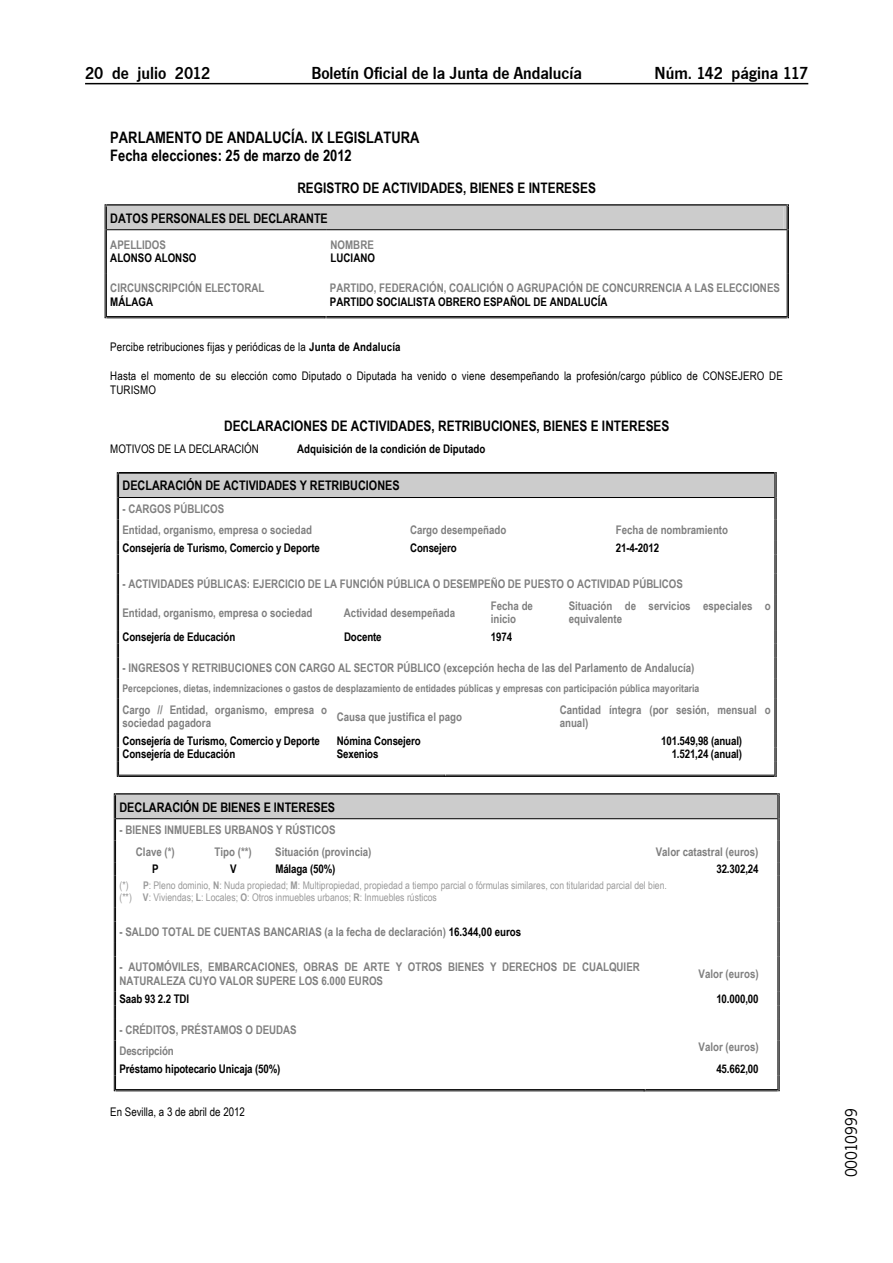
<style>
.page{position:relative;width:893px;height:1263px;background:#fff}
.page>*{position:absolute;margin:0;border:0;box-sizing:border-box;transform-origin:0 0}
.t1{font:600 18px "News Got T";color:#000;scale:.96 1}
.t2{font:18px "News Got T";color:#000}
.t3{font:700 15.75px/18.1px "Arial Narrow";color:#000}
.t4{font:700 14.4px "Arial Narrow";color:#000}
.t5{font:700 13.2px "Arial Narrow";color:#000}
.t6{font:700 11.85px/13.6px "Arial Narrow";color:#808080}
.t7{font:700 11.85px "Arial Narrow";letter-spacing:-.01em;color:#000}
.t8{font:11.85px/13.6px "Arial Narrow";letter-spacing:.01em;color:#000}
.t9{font:10.5px/12.1px "Arial Narrow";color:#9a9a9a}
.t10{font:700 10.5px "Arial Narrow";color:#808080}
.s1{font-weight:700}
.s2{color:#000}
</style>
<div class="page">
<hr style="left:85px;top:83px;width:723px;height:1px;background:#000">
<svg style="left:105px;top:204px;width:684px;height:26px;background:#bbb"></svg>
<hr style="left:106px;top:230px;width:1px;height:43px;background:#000">
<hr style="left:105px;top:230px;width:1px;height:43px;background:#000">
<hr style="left:788px;top:230px;width:1px;height:43px;background:#000">
<hr style="left:786px;top:230px;width:1px;height:43px;background:#000">
<hr style="left:106px;top:273px;width:1px;height:43px;background:#000">
<hr style="left:105px;top:273px;width:1px;height:45px;background:#000">
<hr style="left:107px;top:318px;width:218px;height:1px;background:#000">
<hr style="left:107px;top:316px;width:218px;height:1px;background:#000">
<hr style="left:326px;top:318px;width:460px;height:1px;background:#000">
<hr style="left:326px;top:316px;width:460px;height:1px;background:#000">
<hr style="left:788px;top:273px;width:1px;height:43px;background:#000">
<hr style="left:786px;top:273px;width:1px;height:43px;background:#000">
<svg style="left:117px;top:472px;width:659px;height:123px"></svg>
<hr style="left:118px;top:595px;width:1px;height:35px;background:#000">
<hr style="left:117px;top:595px;width:1px;height:35px;background:#000">
<hr style="left:775px;top:595px;width:1px;height:35px;background:#000">
<hr style="left:774px;top:595px;width:1px;height:35px;background:#000">
<svg style="left:117px;top:630px;width:2px;height:69px"></svg>
<svg style="left:774px;top:630px;width:2px;height:69px"></svg>
<hr style="left:118px;top:699px;width:1px;height:35px;background:#000">
<hr style="left:117px;top:699px;width:1px;height:35px;background:#000">
<hr style="left:775px;top:699px;width:1px;height:35px;background:#000">
<hr style="left:774px;top:699px;width:1px;height:35px;background:#000">
<svg style="left:117px;top:734px;width:2px;height:43px"></svg>
<hr style="left:119px;top:776px;width:326px;height:1px;background:#000">
<hr style="left:119px;top:775px;width:326px;height:1px;background:#000">
<hr style="left:444px;top:776px;width:330px;height:1px;background:#000">
<hr style="left:445px;top:775px;width:329px;height:1px;background:#000">
<svg style="left:774px;top:734px;width:2px;height:43px"></svg>
<svg style="left:114px;top:793px;width:665px;height:83px"></svg>
<hr style="left:115px;top:876px;width:1px;height:32px;background:#000">
<hr style="left:114px;top:876px;width:1px;height:32px;background:#000">
<hr style="left:778px;top:876px;width:1px;height:32px;background:#000">
<hr style="left:777px;top:876px;width:1px;height:32px;background:#000">
<svg style="left:114px;top:908px;width:2px;height:49px"></svg>
<svg style="left:777px;top:908px;width:2px;height:49px"></svg>
<hr style="left:115px;top:957px;width:1px;height:35px;background:#000">
<hr style="left:114px;top:957px;width:1px;height:35px;background:#000">
<hr style="left:778px;top:957px;width:1px;height:35px;background:#000">
<hr style="left:777px;top:957px;width:1px;height:35px;background:#000">
<svg style="left:114px;top:992px;width:2px;height:100px"></svg>
<hr style="left:116px;top:1091px;width:528px;height:1px;background:#000">
<hr style="left:116px;top:1089px;width:528px;height:1px;background:#000">
<hr style="left:643px;top:1091px;width:134px;height:1px;background:#000">
<hr style="left:645px;top:1089px;width:132px;height:1px;background:#000">
<svg style="left:777px;top:992px;width:2px;height:100px"></svg>
<h1 class="t1" style="left:85px;top:62px;width:132px">20 de julio 2012</h1>
<h1 class="t1" style="left:311px;top:62px;width:283px">Boletín Oficial de la Junta de Andalucía</h1>
<h1 class="t1" style="left:654px;top:62px;width:162px">Núm. 142 página 117</h1>
<h2 class="t3" style="left:110px;top:127px;width:311px">PARLAMENTO DE ANDALUCÍA. IX LEGISLATURA<br>Fecha elecciones: 25 de marzo de 2012</h2>
<p class="t4" style="left:297px;top:177px;width:300px">REGISTRO DE ACTIVIDADES, BIENES E INTERESES</p>
<p class="t5" style="left:110px;top:208px;width:219px">DATOS PERSONALES DEL DECLARANTE</p>
<p class="t6" style="left:110px;top:237px;width:57px">APELLIDOS</p>
<p class="t7" style="left:110px;top:249px;width:87px">ALONSO ALONSO</p>
<p class="t6" style="left:330px;top:237px;width:45px">NOMBRE</p>
<p class="t7" style="left:330px;top:249px;width:46px">LUCIANO</p>
<p class="t6" style="left:330px;top:280px;width:451px">PARTIDO, FEDERACIÓN, COALICIÓN O AGRUPACIÓN DE CONCURRENCIA A LAS ELECCIONES</p>
<p class="t7" style="left:330px;top:292px;width:279px">PARTIDO SOCIALISTA OBRERO ESPAÑOL DE ANDALUCÍA</p>
<p class="t8" style="left:110px;top:339px;width:292px">Percibe retribuciones fijas y periódicas de la <span class="s1">Junta de Andalucía</span></p>
<p class="t8" style="left:110px;top:369px;width:674px">Hasta el momento de su elección como Diputado o Diputada ha venido o viene desempeñando la profesión/cargo público de CONSEJERO DE<br>TURISMO</p>
<p class="t4" style="left:224px;top:415px;width:447px">DECLARACIONES DE ACTIVIDADES, RETRIBUCIONES, BIENES E INTERESES</p>
<p class="t8" style="left:110px;top:441px;width:150px">MOTIVOS DE LA DECLARACIÓN</p>
<p class="t7" style="left:297px;top:440px;width:189px">Adquisición de la condición de Diputado</p>
<p class="t5" style="left:122px;top:476px;width:278px">DECLARACIÓN DE ACTIVIDADES Y RETRIBUCIONES</p>
<p class="t6" style="left:122px;top:497px;width:191px;line-height:21.6px">- CARGOS PÚBLICOS<br>Entidad, organismo, empresa o sociedad</p>
<p class="t6" style="left:110px;top:280px;width:156px">CIRCUNSCRIPCIÓN ELECTORAL</p>
<p class="t7" style="left:110px;top:292px;width:44px">MÁLAGA</p>
<p class="t6" style="left:410px;top:523px;width:98px">Cargo desempeñado</p>
<p class="t6" style="left:615px;top:523px;width:114px">Fecha de nombramiento</p>
<p class="t7" style="left:122px;top:539px;width:199px">Consejería de Turismo, Comercio y Deporte</p>
<p class="t7" style="left:410px;top:539px;width:48px">Consejero</p>
<p class="t7" style="left:616px;top:539px;width:45px">21-4-2012</p>
<p class="t6" style="left:122px;top:577px;width:562px">- ACTIVIDADES PÚBLICAS: EJERCICIO DE LA FUNCIÓN PÚBLICA O DESEMPEÑO DE PUESTO O ACTIVIDAD PÚBLICOS</p>
<p class="t6" style="left:122px;top:605px;width:191px">Entidad, organismo, empresa o sociedad</p>
<p class="t6" style="left:344px;top:605px;width:113px">Actividad desempeñada</p>
<p class="t6" style="left:491px;top:598px;width:44px">Fecha de inicio</p>
<p class="t6" style="left:568px;top:598px;width:203px">Situación de servicios especiales o equivalente</p>
<p class="t7" style="left:122px;top:628px;width:114px">Consejería de Educación</p>
<p class="t7" style="left:344px;top:628px;width:39px">Docente</p>
<p class="t7" style="left:491px;top:628px;width:23px">1974</p>
<p class="t6" style="left:122px;top:661px;width:573px">- INGRESOS Y RETRIBUCIONES CON CARGO AL SECTOR PÚBLICO (excepción hecha de las del Parlamento de Andalucía)</p>
<p class="t10" style="left:122px;top:681px;width:578px">Percepciones, dietas, indemnizaciones o gastos de desplazamiento de entidades públicas y empresas con participación pública mayoritaria</p>
<p class="t6" style="left:122px;top:702px;width:206px">Cargo // Entidad, organismo, empresa o sociedad pagadora</p>
<p class="t6" style="left:337px;top:709px;width:127px">Causa que justifica el pago</p>
<p class="t6" style="left:559px;top:702px;width:212px">Cantidad íntegra (por sesión, mensual o anual)</p>
<p class="t7" style="left:122px;top:732px;width:199px">Consejería de Turismo, Comercio y Deporte</p>
<p class="t7" style="left:336px;top:732px;width:85px">Nómina Consejero</p>
<p class="t7" style="left:661px;top:732px;width:82px">101.549,98 (anual)</p>
<p class="t7" style="left:122px;top:745px;width:114px">Consejería de Educación</p>
<p class="t7" style="left:337px;top:745px;width:43px">Sexenios</p>
<p class="t7" style="left:671px;top:745px;width:72px">1.521,24 (anual)</p>
<p class="t5" style="left:119px;top:797px;width:217px">DECLARACIÓN DE BIENES E INTERESES</p>
<p class="t6" style="left:136px;top:818px;width:201px;line-height:21.6px;text-indent:-16px">- BIENES INMUEBLES URBANOS Y RÚSTICOS<br>Clave (*)</p>
<p class="t6" style="left:214px;top:844px;width:39px">Tipo (**)</p>
<p class="t6" style="left:275px;top:844px;width:98px">Situación (provincia)</p>
<p class="t6" style="left:655px;top:844px;width:104px">Valor catastral (euros)</p>
<p class="t7" style="left:152px;top:860px;width:8px">P</p>
<p class="t7" style="left:230px;top:860px;width:8px">V</p>
<p class="t7" style="left:275px;top:860px;width:61px">Málaga (50%)</p>
<p class="t7" style="left:716px;top:860px;width:44px">32.302,24</p>
<p class="t9" style="left:119px;top:879px;width:549px;text-indent:23px"><span class="s1">P</span>: Pleno dominio, <span class="s1">N</span>: Nuda propiedad; <span class="s1">M</span>: Multipropiedad, propiedad a tiempo parcial o fórmulas similares, con titularidad parcial del bien. (**) <span class="s1">V</span>: Viviendas; <span class="s1">L</span>: Locales; <span class="s1">O</span>: Otros inmuebles urbanos; <span class="s1">R</span>: Inmuebles rústicos</p>
<p class="t6" style="left:119px;top:925px;width:403px">- SALDO TOTAL DE CUENTAS BANCARIAS (a la fecha de declaración) <span class="s2">16.344,00 euros</span></p>
<p class="t6" style="left:119px;top:960px;width:522px">- AUTOMÓVILES, EMBARCACIONES, OBRAS DE ARTE Y OTROS BIENES Y DERECHOS DE CUALQUIER<br>NATURALEZA CUYO VALOR SUPERE LOS 6.000 EUROS</p>
<p class="t6" style="left:698px;top:967px;width:62px">Valor (euros)</p>
<p class="t7" style="left:119px;top:990px;width:71px">Saab 93 2.2 TDI</p>
<p class="t7" style="left:716px;top:990px;width:44px">10.000,00</p>
<p class="t6" style="left:119px;top:1018px;width:179px;line-height:21.5px">- CRÉDITOS, PRÉSTAMOS O DEUDAS<br>Descripción</p>
<p class="t9" style="left:119px;top:879px;width:11px">(*)</p>
<p class="t6" style="left:698px;top:1040px;width:62px">Valor (euros)</p>
<p class="t7" style="left:119px;top:1060px;width:162px">Préstamo hipotecario Unicaja (50%)</p>
<p class="t7" style="left:716px;top:1060px;width:44px">45.662,00</p>
<p class="t8" style="left:110px;top:1104px;width:136px">En Sevilla, a 3 de abril de 2012</p>
<h1 class="t2" style="left:841px;top:1177px;width:70px;rotate:-90deg">00010999</h1>
</div>
